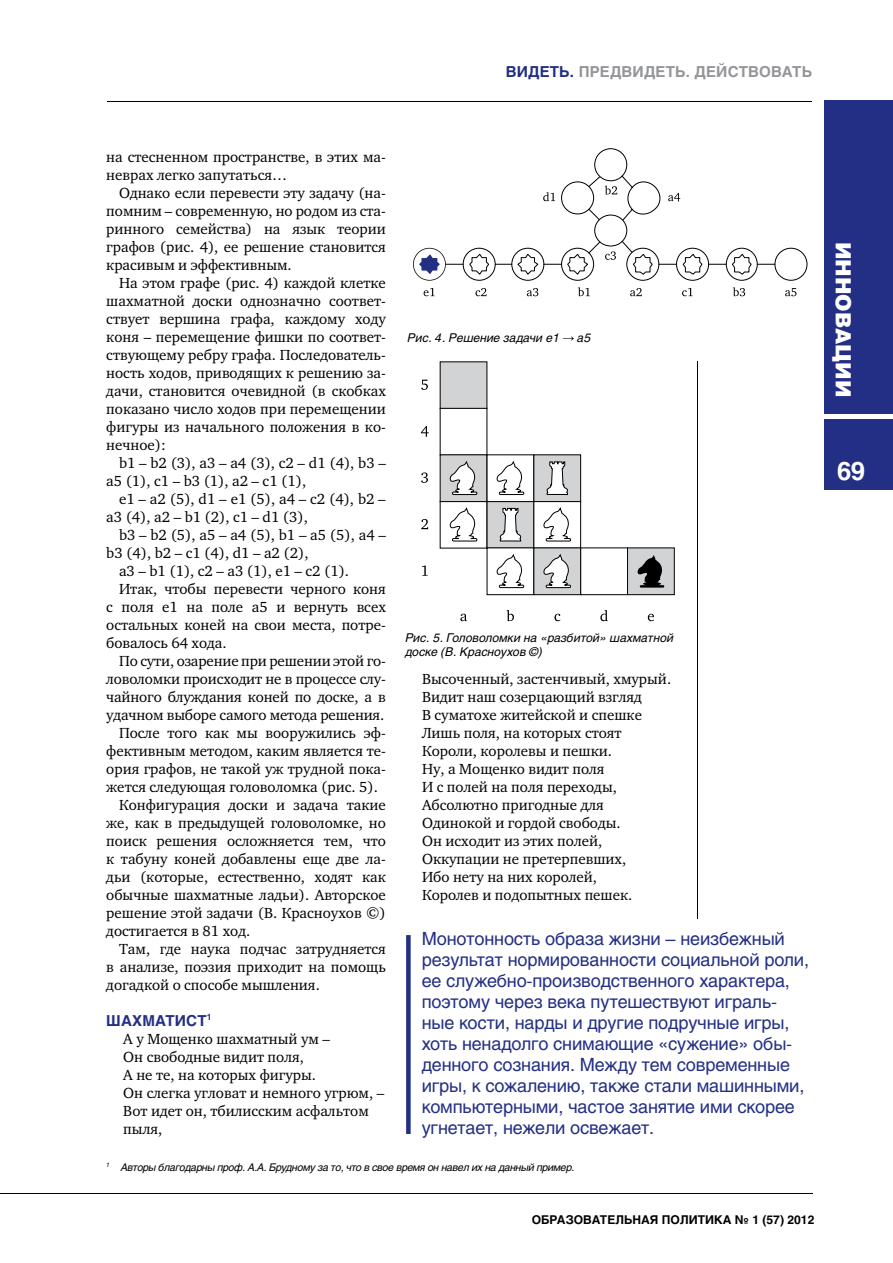
<style>
.page{position:relative;width:893px;height:1263px;background:#fff}
.page>*{position:absolute;margin:0;border:0;box-sizing:border-box;transform-origin:0 0}
.t1{font:700 25.5px "Helios";color:#fff}
.t2{font:900 21px "Helios";color:#fff}
.t3{font:18px/21px "Helios";letter-spacing:-.01em;color:#232f84}
.t4{font:15px/18px "Charter C";color:#000}
.t5{font:700 15px "Helios";letter-spacing:.01em;color:#939598}
.t6{font:700 15px "Helios";letter-spacing:.01em;color:#232f84}
.t7{font:italic 12px/14.2px "Helios";color:#000}
.t8{font:700 12px "Helios";color:#000}
.t9{font:italic 10.5px "Helios";letter-spacing:-.03em;color:#000}
.s1{color:#232f84}
</style>
<div class="page">
<div style="left:825px;top:100px;width:68px;height:390px;background:#232f84"></div>
<hr style="left:823px;top:414px;width:70px;height:4px;background:#fff">
<hr style="left:108px;top:101px;width:704px;height:1px;background:#000">
<hr style="left:0;top:1193px;width:812px;height:1px;background:#000">
<hr style="left:697px;top:360px;width:1px;height:558px;background:#000">
<svg style="left:475px;top:288px;width:11px;height:8px"></svg>
<svg style="left:733px;top:287px;width:12px;height:9px"></svg>
<svg style="left:527px;top:288px;width:11px;height:8px"></svg>
<svg style="left:682px;top:288px;width:11px;height:8px"></svg>
<svg style="left:630px;top:288px;width:12px;height:8px"></svg>
<svg style="left:578px;top:287px;width:12px;height:9px"></svg>
<svg style="left:424px;top:288px;width:11px;height:8px"></svg>
<svg style="left:785px;top:288px;width:11px;height:8px"></svg>
<svg style="left:413px;top:148px;width:394px;height:133px"></svg>
<svg style="left:563px;top:336px;width:11px;height:5px"></svg>
<div style="left:440px;top:362px;width:47px;height:47px;background:#d1d3d4"></div>
<div style="left:440px;top:408px;width:47px;height:47px;background:#fff;border:1px solid #000"></div>
<div style="left:440px;top:454px;width:47px;height:48px;background:#d1d3d4;border:1px solid #000"></div>
<div style="left:487px;top:501px;width:47px;height:47px;background:#d1d3d4"></div>
<div style="left:487px;top:547px;width:47px;height:48px;background:#fff;border:1px solid #000"></div>
<div style="left:487px;top:454px;width:47px;height:48px;background:#fff"></div>
<div style="left:533px;top:501px;width:48px;height:47px;background:#fff;border:1px solid #000"></div>
<div style="left:533px;top:547px;width:48px;height:48px;background:#d1d3d4;border:1px solid #000"></div>
<div style="left:580px;top:547px;width:48px;height:48px;background:#fff;border:1px solid #000"></div>
<div style="left:627px;top:548px;width:47px;height:47px;background:#d1d3d4"></div>
<div style="left:627px;top:547px;width:48px;height:48px;border:1px solid #000"></div>
<div style="left:533px;top:454px;width:48px;height:48px;background:#d1d3d4;border:1px solid #000"></div>
<svg style="left:421px;top:380px;width:7px;height:10px"></svg>
<svg style="left:421px;top:426px;width:8px;height:11px"></svg>
<svg style="left:421px;top:472px;width:7px;height:11px"></svg>
<svg style="left:421px;top:519px;width:7px;height:10px"></svg>
<svg style="left:422px;top:565px;width:6px;height:11px"></svg>
<svg style="left:460px;top:614px;width:7px;height:7px"></svg>
<svg style="left:506px;top:610px;width:8px;height:11px"></svg>
<svg style="left:554px;top:614px;width:6px;height:7px"></svg>
<svg style="left:600px;top:610px;width:8px;height:11px"></svg>
<svg style="left:648px;top:614px;width:6px;height:7px"></svg>
<svg style="left:637px;top:555px;width:27px;height:33px"></svg>
<svg style="left:543px;top:554px;width:28px;height:34px"></svg>
<svg style="left:449px;top:507px;width:29px;height:35px"></svg>
<svg style="left:449px;top:461px;width:29px;height:34px"></svg>
<svg style="left:542px;top:454px;width:29px;height:88px"></svg>
<svg style="left:495px;top:460px;width:29px;height:128px"></svg>
<div style="left:406px;top:935px;width:5px;height:199px;background:#232f84"></div>
<p class="t5" style="left:506px;top:62px;width:308px"><span class="s1">ВИДЕТЬ.</span> ПРЕДВИДЕТЬ. ДЕЙСТВОВАТЬ</p>
<p class="t4" style="left:106px;top:148px;width:281px">на стесненном пространстве, в этих ма&shy;неврах легко запутаться…</p>
<p class="t4" style="left:106px;top:184px;width:281px;text-align:justify;text-indent:13px">Однако если перевести эту задачу (на&shy;помним – современную, но родом из ста&shy;ринного семейства) на язык теории графов (рис. 4), ее решение становится красивым и эффективным.</p>
<p class="t4" style="left:106px;top:274px;width:281px;text-align:justify;text-indent:13px">На этом графе (рис. 4) каждой клетке шахматной доски однозначно соответ&shy;ствует вершина графа, каждому ходу коня – перемещение фишки по соответ&shy;ствующему ребру графа. Последователь&shy;ность ходов, приводящих к решению за&shy;дачи, становится очевидной (в скобках показано число ходов при перемещении фигуры из начального положения в ко&shy;нечное):</p>
<p class="t4" style="left:106px;top:454px;width:281px;text-indent:13px">b1 – b2 (3), a3 – a4 (3), c2 – d1 (4), b3 – a5 (1), c1 – b3 (1), a2 – c1 (1),</p>
<p class="t4" style="left:106px;top:490px;width:281px;text-indent:13px">e1 – a2 (5), d1 – e1 (5), a4 – c2 (4), b2 – a3 (4), a2 – b1 (2), c1 – d1 (3),</p>
<p class="t4" style="left:119px;top:526px;width:268px">b3 – b2 (5), a5 – a4 (5), b1 – a5 (5), a4 –</p>
<p class="t4" style="left:106px;top:544px;width:204px">b3 (4), b2 – c1 (4), d1 – a2 (2),</p>
<p class="t4" style="left:119px;top:562px;width:232px">a3 – b1 (1), c2 – a3 (1), e1 – c2 (1).</p>
<p class="t4" style="left:119px;top:580px;width:268px">Итак, чтобы перевести черного коня</p>
<p class="t4" style="left:106px;top:598px;width:281px">с поля е1 на поле а5 и вернуть всех</p>
<p class="t4" style="left:106px;top:616px;width:281px">остальных коней на свои места, потре-</p>
<p class="t4" style="left:106px;top:634px;width:122px">бовалось 64 хода.</p>
<p class="t4" style="left:119px;top:652px;width:268px">По сути, озарение при решении этой го-</p>
<p class="t4" style="left:106px;top:670px;width:281px">ловоломки происходит не в процессе слу-</p>
<p class="t4" style="left:106px;top:688px;width:281px">чайного блуждания коней по доске, а в</p>
<p class="t4" style="left:106px;top:706px;width:280px">удачном выборе самого метода решения.</p>
<p class="t4" style="left:119px;top:724px;width:268px">После того как мы вооружились эф-</p>
<p class="t4" style="left:106px;top:742px;width:281px">фективным методом, каким является те-</p>
<p class="t4" style="left:106px;top:760px;width:281px">ория графов, не такой уж трудной пока-</p>
<p class="t4" style="left:106px;top:778px;width:273px">жется следующая головоломка (рис. 5).</p>
<p class="t4" style="left:119px;top:796px;width:268px">Конфигурация доски и задача такие</p>
<p class="t4" style="left:106px;top:814px;width:281px">же, как в предыдущей головоломке, но</p>
<p class="t4" style="left:106px;top:832px;width:281px">поиск решения осложняется тем, что</p>
<p class="t4" style="left:106px;top:850px;width:281px">к табуну коней добавлены еще две ла-</p>
<p class="t4" style="left:106px;top:868px;width:281px">дьи (которые, естественно, ходят как</p>
<p class="t4" style="left:106px;top:886px;width:281px">обычные шахматные ладьи). Авторское</p>
<p class="t4" style="left:106px;top:904px;width:281px">решение этой задачи (В. Красноухов ©)</p>
<p class="t4" style="left:106px;top:922px;width:145px">достигается в 81 ход.</p>
<p class="t4" style="left:119px;top:940px;width:268px">Там, где наука подчас затрудняется</p>
<p class="t4" style="left:106px;top:958px;width:281px">в анализе, поэзия приходит на помощь</p>
<p class="t4" style="left:106px;top:976px;width:215px">догадкой о способе мышления.</p>
<p class="t6" style="left:106px;top:1012px;width:107px">ШАХМАТИСТ<sup>1</sup></p>
<p class="t4" style="left:123px;top:1030px;width:262px">А у Мощенко шахматный ум –<br>Он свободные видит поля,<br>А не те, на которых фигуры.<br>Он слегка угловат и немного угрюм, –<br>Вот идет он, тбилисским асфальтом пыля,</p>
<p class="t7" style="left:408px;top:330px;width:153px">Рис. 4. Решение задачи е1</p>
<p class="t7" style="left:577px;top:330px;width:15px">а5</p>
<p class="t7" style="left:405px;top:630px;width:270px">Рис. 5. Головоломки на «разбитой» шахматной доске (В. Красноухов ©)</p>
<p class="t4" style="left:422px;top:670px;width:251px">Высоченный, застенчивый, хмурый.<br>Видит наш созерцающий взгляд<br>В суматохе житейской и спешке<br>Лишь поля, на которых стоят<br>Короли, королевы и пешки.<br>Ну, а Мощенко видит поля<br>И с полей на поля переходы,<br>Абсолютно пригодные для<br>Одинокой и гордой свободы.<br>Он исходит из этих полей,<br>Оккупации не претерпевших,<br>Ибо нету на них королей,<br>Королев и подопытных пешек.</p>
<p class="t3" style="left:422px;top:928px;width:389px">Монотонность образа жизни – неизбежный результат нормированности социальной роли, ее служебно-производственного характера, поэтому через века путешествуют играль&shy;ные кости, нарды и другие подручные игры, хоть ненадолго снимающие «сужение» обы&shy;денного сознания. Между тем современные игры, к сожалению, также стали машинными, компьютерными, частое занятие ими скорее угнетает, нежели освежает.</p>
<p class="t9" style="left:106px;top:1160px;width:470px"><sup>1</sup> Авторы благодарны проф. А.А. Брудному за то, что в свое время он навел их на данный пример.</p>
<p class="t8" style="left:532px;top:1213px;width:284px">ОБРАЗОВАТЕЛЬНАЯ ПОЛИТИКА № 1 (57) 2012</p>
<h2 class="t2" style="left:856px;top:242px;width:157px;rotate:90deg">ИННОВАЦИИ</h2>
<h1 class="t1" style="left:837px;top:456px;width:30px">69</h1>
</div>
